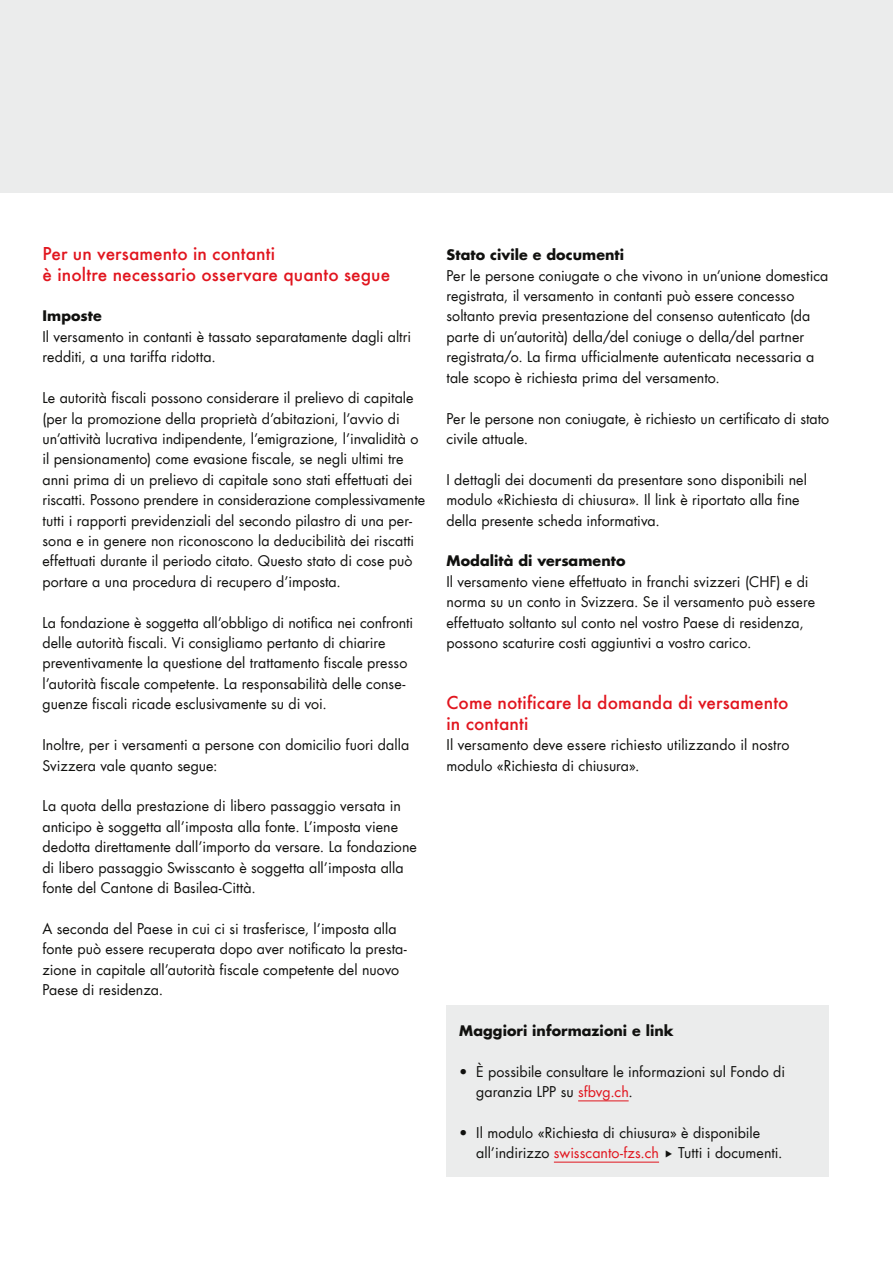
<style>
.page{position:relative;width:893px;height:1263px;background:#fff}
.page>*{position:absolute;margin:0;border:0;box-sizing:border-box;transform-origin:0 0}
.Haupttitel{font:500 17.25px/20.4px "Futura";letter-spacing:.005em;color:#e1151e}
.GT_Abstand{font:14.25px/20.4px "Futura";color:#11110f}
.GT{font:14.25px/20.4px "Futura";letter-spacing:.005em;color:#11110f}
.Zwischentitel{font:700 14.25px "Futura";letter-spacing:.005em;color:#11110f}
.s1{color:#e1151e}
</style>
<div class="page">
<div style="left:0;top:0;width:893px;height:193px;background:#ebecec"></div>
<div style="left:446px;top:1005px;width:383px;height:172px;background:#ebecec"></div>
<hr style="left:578px;top:1101px;width:51px;height:1px;background:#e1151e">
<hr style="left:554px;top:1162px;width:105px;height:1px;background:#e1151e">
<p class="Haupttitel" style="left:43px;top:243px;width:349px">Per un versamento in contanti<br>è inoltre necessario osservare quanto segue</p>
<p class="Zwischentitel" style="left:43px;top:307px;width:61px">Imposte</p>
<p class="GT_Abstand" style="left:43px;top:327px;width:370px">Il versamento in contanti è tassato separatamente dagli altri redditi, a una tariffa ridotta.</p>
<p class="GT_Abstand" style="left:43px;top:388px;width:384px">Le autorità fiscali possono considerare il prelievo di capitale (per la promozione della proprietà d’abitazioni, l’avvio di un’attività lucrativa indipendente, l’emigrazione, l’invalidità o il pensionamento) come evasione fiscale, se negli ultimi tre anni prima di un prelievo di capitale sono stati effettuati dei riscatti. Possono prendere in considerazione complessivamente tutti i rapporti previdenziali del secondo pilastro di una per&shy;sona e in genere non riconoscono la deducibilità dei riscatti effettuati durante il periodo citato. Questo stato di cose può portare a una procedura di recupero d’imposta.</p>
<p class="GT_Abstand" style="left:43px;top:612px;width:372px">La fondazione è soggetta all’obbligo di notifica nei confronti delle autorità fiscali. Vi consigliamo pertanto di chiarire preventivamente la questione del trattamento fiscale presso l’autorità fiscale competente. La responsabilità delle conse&shy;guenze fiscali ricade esclusivamente su di voi.</p>
<p class="GT_Abstand" style="left:43px;top:735px;width:368px">Inoltre, per i versamenti a persone con domicilio fuori dalla<br>Svizzera vale quanto segue:</p>
<p class="GT_Abstand" style="left:43px;top:796px;width:376px">La quota della prestazione di libero passaggio versata in anticipo è soggetta all’imposta alla fonte. L’imposta viene dedotta direttamente dall’importo da versare. La fondazione di libero passaggio Swisscanto è soggetta all’imposta alla fonte del Cantone di Basilea-Città.</p>
<p class="GT_Abstand" style="left:43px;top:918px;width:366px">A seconda del Paese in cui ci si trasferisce, l’imposta alla fonte può essere recuperata dopo aver notificato la presta&shy;zione in capitale all’autorità fiscale competente del nuovo Paese di residenza.</p>
<p class="Zwischentitel" style="left:446px;top:245px;width:179px">Stato civile e documenti</p>
<p class="GT_Abstand" style="left:446px;top:265px;width:383px">Per le persone coniugate o che vivono in un’unione domestica registrata, il versamento in contanti può essere concesso soltanto previa presentazione del consenso autenticato (da parte di un’autorità) della/del coniuge o della/del partner registrata/o. La firma ufficialmente autenticata necessaria a tale scopo è richiesta prima del versamento.</p>
<p class="GT_Abstand" style="left:446px;top:408px;width:384px">Per le persone non coniugate, è richiesto un certificato di stato civile attuale.</p>
<p class="GT" style="left:446px;top:469px;width:362px">I dettagli dei documenti da presentare sono disponibili nel modulo «Richiesta di chiusura». Il link è riportato alla fine della presente scheda informativa.</p>
<p class="Zwischentitel" style="left:446px;top:552px;width:181px">Modalità di versamento</p>
<p class="GT" style="left:446px;top:571px;width:370px">Il versamento viene effettuato in franchi svizzeri (CHF) e di norma su un conto in Svizzera. Se il versamento può essere effettuato soltanto sul conto nel vostro Paese di residenza, possono scaturire costi aggiuntivi a vostro carico.</p>
<p class="Haupttitel" style="left:446px;top:692px;width:344px">Come notificare la domanda di versamento in contanti</p>
<p class="GT" style="left:446px;top:735px;width:344px">Il versamento deve essere richiesto utilizzando il nostro modulo «Richiesta di chiusura».</p>
<p class="Zwischentitel" style="left:459px;top:1021px;width:216px">Maggiori informazioni e link</p>
<p class="GT_Abstand" style="left:476px;top:1061px;width:310px;text-indent:-17px">• È possibile consultare le informazioni sul Fondo di garanzia LPP su <span class="s1">sfbvg.ch</span>.</p>
<p class="GT_Abstand" style="left:476px;top:1123px;width:285px;text-indent:-17px">• Il modulo «Richiesta di chiusura» è disponibile all’indirizzo <span class="s1">swisscanto-fzs.ch</span></p>
<p class="GT_Abstand" style="left:678px;top:1143px;width:106px">Tutti i documenti.</p>
</div>
